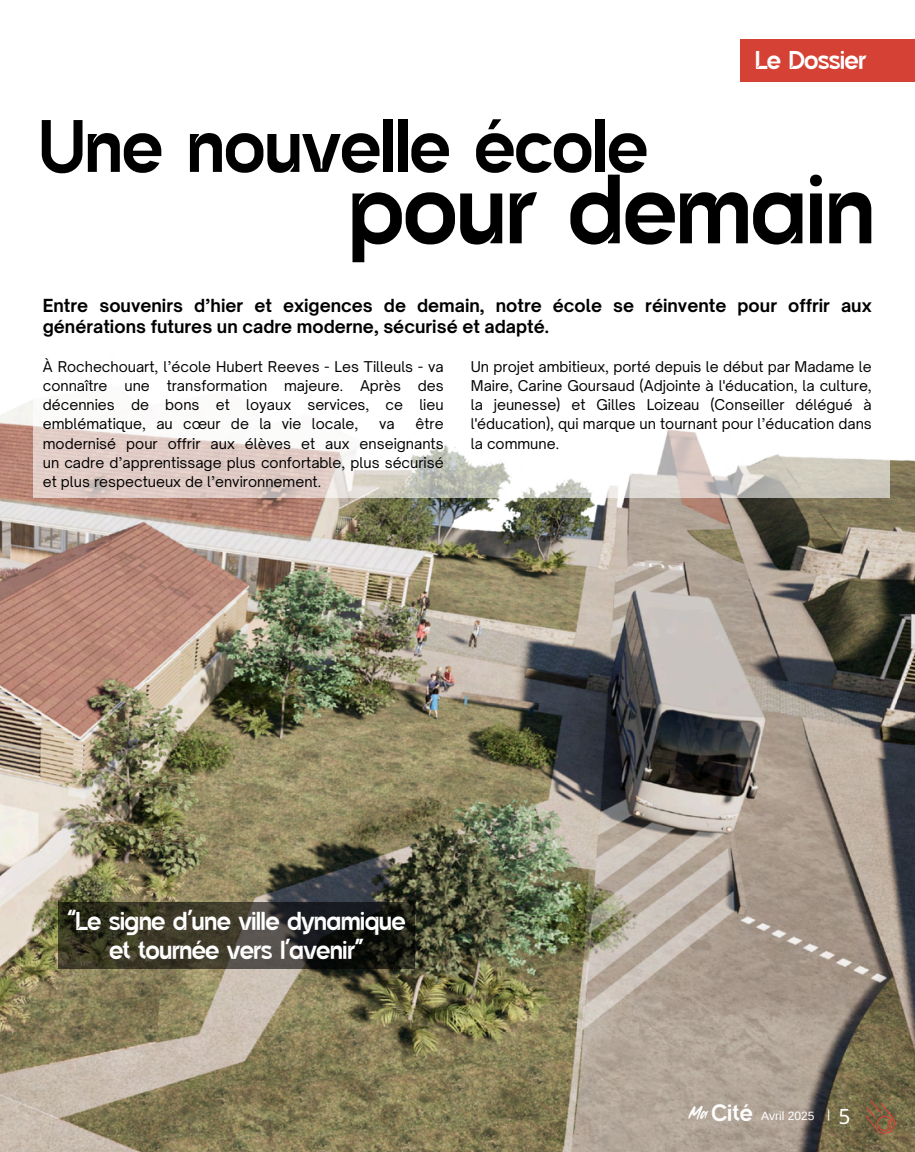
<style>
.page{position:relative;width:915px;height:1152px;background:#fff}
.page>*{position:absolute;margin:0;border:0;box-sizing:border-box;transform-origin:0 0}
.t1{font:102.9px "Amidone Grotesk";letter-spacing:-.02em;color:#000}
.t2{font:78.3px "Amidone Grotesk";letter-spacing:-.02em;color:#000}
.t3{font:27px/29.2px "Amidone Grotesk";letter-spacing:-.03em;color:#fff;text-align:center}
.t4{font:24.75px "Amidone Grotesk";color:#fefefe}
.t5{font:21px "Noto Sans";color:#fff}
.t6{font:18px "Spotlight";color:#fefefe}
.t7{font:700 17.25px/20.2px "Open Sauce One";color:#000}
.t8{font:14.25px/19px "Open Sauce One";color:#000;text-align:justify}
.t9{font:12px "Arimo";color:#fff}
</style>
<div class="page">
<img style="left:0;top:400px;width:915px;height:752px">
<svg style="left:33px;top:400px;width:856px;height:97px"></svg>
<svg style="left:58px;top:902px;width:356px;height:66px"></svg>
<svg style="left:865px;top:1100px;width:30px;height:34px"></svg>
<div style="left:740px;top:39px;width:175px;height:42px;background:#d54235"></div>
<p class="t3" style="left:755px;top:45px;width:113px">Le Dossier</p>
<h3 class="t2" style="left:39px;top:98px;width:611px">Une nouvelle école</h3>
<p class="t1" style="left:348px;top:146px;width:529px">pour demain</p>
<h4 class="t7" style="left:43px;top:296px;width:830px">Entre souvenirs d’hier et exigences de demain, notre école se réinvente pour offrir aux générations futures un cadre moderne, sécurisé et adapté.</h4>
<h2 class="t8" style="left:43px;top:357px;width:402px">À Rochechouart, l’école Hubert Reeves - Les Tilleuls - va connaître une transformation majeure. Après des décennies de bons et loyaux services, ce lieu emblématique, au cœur de la vie locale,</h2>
<h2 class="t8" style="left:43px;top:414px;width:402px;text-indent:372px">être modernisé pour offrir aux élèves et aux enseignants un cadre d’apprentissage plus confortable, plus sécurisé et plus respectueux de l’environnement.</h2>
<h2 class="t8" style="left:379px;top:414px;width:17px">va</h2>
<h1 class="t8" style="left:471px;top:357px;width:402px">Un projet ambitieux, porté depuis le début par Madame le Maire, Carine Goursaud (Adjointe à l'éducation, la culture, la jeunesse) et Gilles Loizeau (Conseiller délégué à l'éducation), qui marque un tournant pour l’éducation dans la commune.</h1>
<p class="t3" style="left:67px;top:906px;width:340px">“Le signe d’une ville dynamique et tournée vers l’avenir”</p>
<h6 class="t6" style="left:688px;top:1105px;width:20px">Ma</h6>
<h6 class="t4" style="left:711px;top:1097px;width:43px">Cité</h6>
<h3 class="t9" style="left:761px;top:1109px;width:55px">Avril 2025</h3>
<h3 class="t9" style="left:827px;top:1108px;width:5px">|</h3>
<h5 class="t5" style="left:838px;top:1102px;width:14px">5</h5>
</div>
